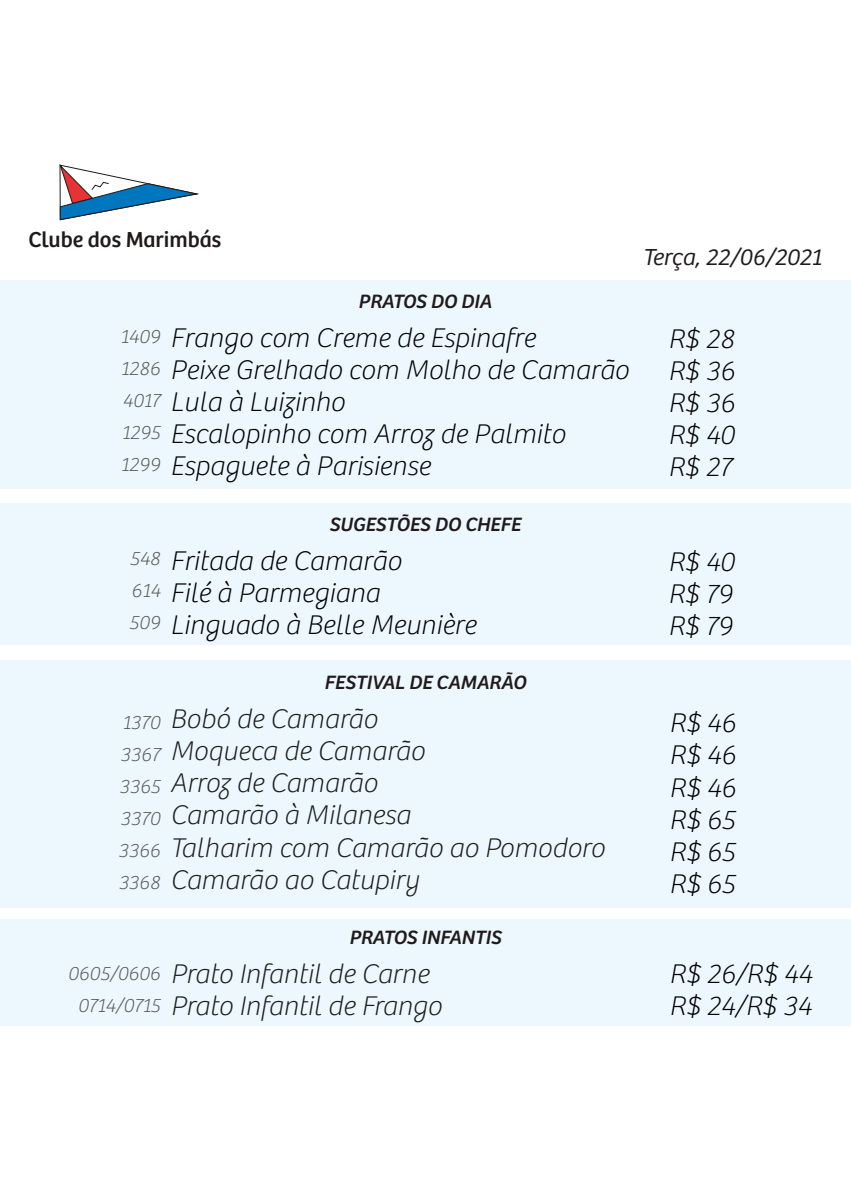
<style>
.page{position:relative;width:851px;height:1191px;background:#fff}
.page>*{position:absolute;margin:0;border:0;box-sizing:border-box;transform-origin:0 0}
.t1{font:italic 100 28px/32px "Bree";color:#1d1d1b}
.t2{font:italic 100 28px/32px "Bree";color:#020202}
.t3{font:italic 100 28px/32px "Bree";color:#010101;text-align:justify}
.t4{font:italic 100 28px/32px "Bree";color:#000}
.t5{font:italic 300 24px "Bree";color:#201a1b}
.t6{font:22.4px "Bree";color:#201a1b}
.t7{font:italic 100 20px/32px "Bree";color:#575756;text-align:justify}
.t8{font:italic 20px "Bree";color:#201a1b}
</style>
<div class="page">
<div style="left:0;top:280px;width:850px;height:209px;background:#ecf7fe"></div>
<div style="left:0;top:660px;width:850px;height:247px;background:#ecf7fe"></div>
<div style="left:0;top:919px;width:850px;height:106px;background:#ecf7fe"></div>
<div style="left:0;top:503px;width:850px;height:142px;background:#ecf7fe"></div>
<svg style="left:59px;top:164px;width:140px;height:57px"></svg>
<p class="t6" style="left:28px;top:227px;width:194px">Clube dos Marimbás</p>
<p class="t5" style="left:642px;top:244px;width:180px">Terça, 22/06/2021</p>
<p class="t8" style="left:358px;top:290px;width:135px">PRATOS DO DIA</p>
<p class="t2" style="left:170px;top:323px;width:460px">Frango com Creme de Espinafre<br>Peixe Grelhado com Molho de Camarão<br>Lula à Luizinho<br>Escalopinho com Arroz de Palmito<br>Espaguete à Parisiense</p>
<p class="t7" style="left:121px;top:321px;width:41px">1409<br>1286<br>4017<br>1295<br>1299</p>
<p class="t3" style="left:668px;top:323px;width:68px">R$ 28<br>R$ 36<br>R$ 36<br>R$ 40<br>R$ 27</p>
<p class="t8" style="left:329px;top:512px;width:193px">SUGESTÕES DO CHEFE</p>
<p class="t4" style="left:170px;top:545px;width:307px">Fritada de Camarão<br>Filé à Parmegiana<br>Linguado à Belle Meunière</p>
<p class="t7" style="left:129px;top:543px;width:33px">548<br>614<br>509</p>
<p class="t3" style="left:668px;top:546px;width:68px">R$ 40<br>R$ 79<br>R$ 79</p>
<p class="t8" style="left:324px;top:671px;width:203px">FESTIVAL DE CAMARÃO</p>
<p class="t1" style="left:170px;top:704px;width:436px">Bobó de Camarão<br>Moqueca de Camarão<br>Arroz de Camarão<br>Camarão à Milanesa<br>Talharim com Camarão ao Pomodoro<br>Camarão ao Catupiry</p>
<p class="t7" style="left:118px;top:706px;width:43px">1370<br>3367<br>3365<br>3370<br>3366<br>3368</p>
<p class="t3" style="left:669px;top:708px;width:68px">R$ 46<br>R$ 46<br>R$ 46<br>R$ 65<br>R$ 65<br>R$ 65</p>
<p class="t8" style="left:349px;top:925px;width:154px">PRATOS INFANTIS</p>
<p class="t7" style="left:68px;top:957px;width:94px;text-align:center">0605/0606<br>0714/0715</p>
<p class="t3" style="left:669px;top:958px;width:144px">R$ 26/R$ 44<br>R$ 24/R$ 34</p>
<p class="t1" style="left:170px;top:958px;width:273px">Prato Infantil de Carne<br>Prato Infantil de Frango</p>
</div>
